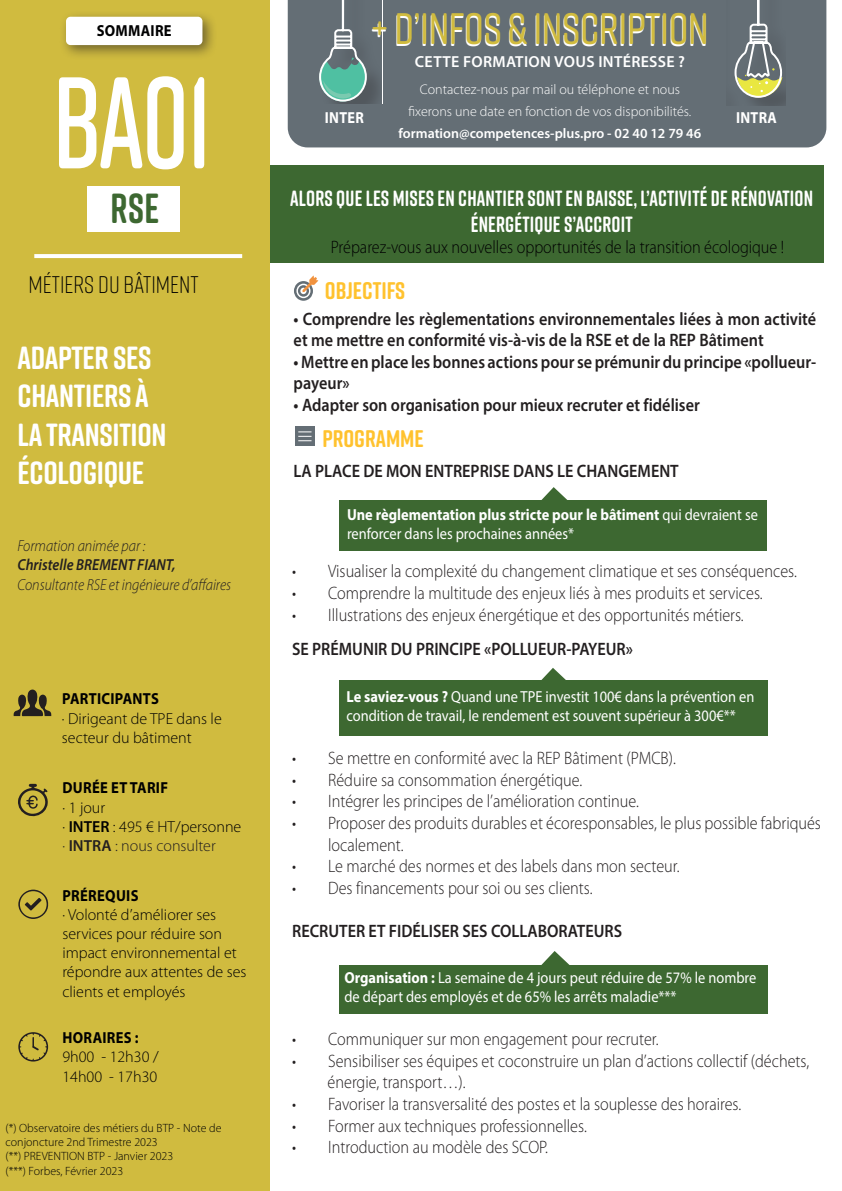
<style>
.page{position:relative;width:842px;height:1191px;background:#fff}
.page>*{position:absolute;margin:0;border:0;box-sizing:border-box;transform-origin:0 0}
.t1{font:600 130px "Rift Soft";color:#fff;scale:.84 1}
.t2{font:500 44px "Rift Soft";letter-spacing:-.01em;color:#fff}
.Style_de_paragraphe_1{font:700 42px "Rift Soft";color:#3d6831;scale:.91 1}
.t3{font:700 32px/38.4px "Rift Soft";letter-spacing:-.01em;color:#fff}
.t4{font:700 24px "Rift Soft";color:#ffc22e}
.t5{font:300 24px "Rift Soft";color:#000001}
.Style_de_paragraphe_1-2{font:700 22px/26.4px "Rift Soft";letter-spacing:.01em;color:#fff;text-align:center;scale:.91 1}
.t6{font:300 18px/21.6px "Myriad Pro";color:#231f20;scale:.9 1}
.t7{font:600 18px/21.6px "Myriad Pro";color:#231f20;scale:.9 1}
.t8{font:300 18px "Myriad Pro";color:#000001;scale:.9 1}
.t9{font:16px/19.2px "Myriad Pro";color:#fff;scale:.9 1}
.t10{font:300 16px/19.2px "Myriad Pro";color:#000001}
.t11{font:italic 300 16px "Myriad Pro";color:#231f20;scale:.9 1}
.Style_de_paragraphe_1-3{font:700 16px "Myriad Pro";letter-spacing:.02em;color:#000001;scale:.91 1}
.t12{font:600 16px "Myriad Pro";letter-spacing:.02em;color:#fff}
.t13{font:italic 600 16px "Myriad Pro";color:#231f20;scale:.9 1}
.t14{font:300 16px "Myriad Pro";color:#231f20}
.Style_de_paragraphe_1-4{font:700 16px "Myriad Pro";letter-spacing:.02em;color:#fff;scale:.89 1}
.t15{font:300 14px/22px "Myriad Pro";color:#fff;text-align:center}
.t16{font:600 14px "Myriad Pro";color:#fff}
.t17{font:300 12px/14.4px "Myriad Pro";color:#000001}
.s1{font-weight:600}
.s2{font-weight:700}
</style>
<div class="page">
<div style="left:245px;top:165px;width:578px;height:97px;background:#3d6831"></div>
<div style="left:0;top:0;width:269px;height:1191px;background:#d0bb3f"></div>
<div style="left:340px;top:500px;width:427px;height:50px;background:#3d6831"></div>
<svg style="left:34px;top:254px;width:208px;height:4px"></svg>
<svg style="left:294px;top:276px;width:24px;height:25px"></svg>
<div style="left:59px;top:10px;width:158px;height:50px;background:#231f20;opacity:.56"></div>
<div style="left:66px;top:17px;width:136px;height:28px;background:#fff;border-radius:5px"></div>
<svg style="left:541px;top:487px;width:27px;height:13px"></svg>
<div style="left:288px;top:0;width:538px;height:147px;background:#646e75"></div>
<div style="left:726px;top:0;width:59px;height:106px;background:#231f20;opacity:.28"></div>
<svg style="left:726px;top:0;width:57px;height:106px;background:#80877f"></svg>
<svg style="left:318px;top:0;width:64px;height:104px;background:#6b8786"></svg>
<div style="left:87px;top:186px;width:93px;height:45px;background:#fff"></div>
<svg style="left:18px;top:784px;width:30px;height:33px"></svg>
<svg style="left:13px;top:689px;width:38px;height:27px"></svg>
<svg style="left:18px;top:889px;width:31px;height:30px"></svg>
<svg style="left:18px;top:1032px;width:30px;height:29px"></svg>
<div style="left:295px;top:426px;width:20px;height:20px;background:#646e75"></div>
<svg style="left:298px;top:431px;width:13px;height:10px"></svg>
<div style="left:339px;top:680px;width:429px;height:56px;background:#3d6831"></div>
<svg style="left:541px;top:668px;width:25px;height:12px"></svg>
<svg style="left:541px;top:951px;width:29px;height:14px"></svg>
<div style="left:339px;top:965px;width:429px;height:48px;background:#3d6831"></div>
<p class="Style_de_paragraphe_1-3" style="left:97px;top:20px;width:84px">SOMMAIRE</p>
<p class="t1" style="left:53px;top:30px;width:191px">BA01</p>
<p class="Style_de_paragraphe_1" style="left:111px;top:178px;width:55px">RSE</p>
<p class="t5" style="left:29px;top:268px;width:171px">MÉTIERS DU BÂTIMENT</p>
<p class="t3" style="left:18px;top:338px;width:150px">ADAPTER SES<br>CHANTIERS À<br>LA TRANSITION<br>ÉCOLOGIQUE</p>
<p class="t11" style="left:17px;top:537px;width:144px">Formation animée par :</p>
<p class="t13" style="left:17px;top:555px;width:177px">Christelle BREMENT FIANT,</p>
<p class="t11" style="left:17px;top:576px;width:239px">Consultante RSE et ingénieure d’affaires</p>
<p class="Style_de_paragraphe_1-3" style="left:62px;top:688px;width:108px">PARTICIPANTS</p>
<p class="t10" style="left:62px;top:709px;width:161px">∙ Dirigeant de TPE dans le secteur du bâtiment</p>
<p class="Style_de_paragraphe_1-3" style="left:63px;top:777px;width:117px">DURÉE ET TARIF</p>
<p class="t10" style="left:62px;top:798px;width:44px">∙ 1 jour</p>
<p class="t10" style="left:62px;top:817px;width:180px">∙ <span class="s1">INTER</span> : 495 € HT/personne</p>
<p class="t14" style="left:62px;top:837px;width:155px">∙ <span class="s1">INTRA</span> : nous consulter</p>
<p class="Style_de_paragraphe_1-3" style="left:63px;top:884px;width:85px">PRÉREQUIS</p>
<p class="t10" style="left:62px;top:905px;width:155px">∙ Volonté d’améliorer ses</p>
<p class="t10" style="left:62px;top:924px;width:185px">services pour réduire son impact environnemental et répondre aux attentes de ses clients et employés</p>
<p class="Style_de_paragraphe_1-3" style="left:63px;top:1027px;width:85px">HORAIRES :</p>
<p class="t10" style="left:62px;top:1047px;width:98px">9h00 - 12h30 /<br>14h00 - 17h30</p>
<p class="t17" style="left:6px;top:1120px;width:218px">(*) Observatoire des métiers du BTP - Note de conjoncture 2nd Trimestre 2023</p>
<p class="t17" style="left:6px;top:1149px;width:169px">(**) PREVENTION BTP - Janvier 2023</p>
<p class="t17" style="left:6px;top:1163px;width:119px">(***) Forbes, Février 2023</p>
<p class="t2" style="left:370px;top:-1px;width:340px">+ D’INFOS &amp; INSCRIPTION</p>
<p class="t12" style="left:415px;top:51px;width:272px">CETTE FORMATION VOUS INTÉRESSE ?</p>
<p class="t15" style="left:408px;top:79px;width:284px">Contactez-nous par mail ou téléphone et nous fixerons une date en fonction de vos disponibilités.</p>
<p class="t16" style="left:399px;top:125px;width:304px">formation@competences-plus.pro - 02 40 12 79 46</p>
<p class="Style_de_paragraphe_1-4" style="left:325px;top:107px;width:45px">INTER</p>
<p class="Style_de_paragraphe_1-4" style="left:736px;top:108px;width:47px">INTRA</p>
<p class="Style_de_paragraphe_1-2" style="left:290px;top:184px;width:576px">ALORS QUE LES MISES EN CHANTIER SONT EN BAISSE, L’ACTIVITÉ DE RÉNOVATION<br>ÉNERGÉTIQUE S’ACCROIT</p>
<p class="t8" style="left:331px;top:237px;width:505px">Préparez-vous aux nouvelles opportunités de la transition écologique !</p>
<p class="t4" style="left:325px;top:273px;width:82px">OBJECTIFS</p>
<p class="t7" style="left:294px;top:307px;width:582px">• Comprendre les règlementations environnementales liées à mon activité et me mettre en conformité vis-à-vis de la RSE et de la REP Bâtiment</p>
<p class="t7" style="left:294px;top:350px;width:582px">• Mettre en place les bonnes actions pour se prémunir du principe «pollueur&shy;payeur»</p>
<p class="t7" style="left:294px;top:394px;width:453px">• Adapter son organisation pour mieux recruter et fidéliser</p>
<p class="t4" style="left:322px;top:421px;width:103px">PROGRAMME</p>
<p class="t7" style="left:293px;top:460px;width:430px">LA PLACE DE MON ENTREPRISE DANS LE CHANGEMENT</p>
<p class="t9" style="left:347px;top:504px;width:458px"><span class="s2">Une règlementation plus stricte pour le bâtiment</span> qui devraient se renforcer dans les prochaines années*</p>
<p class="t6" style="left:292px;top:561px;width:562px">• Visualiser la complexité du changement climatique et ses conséquences.</p>
<p class="t6" style="left:292px;top:582px;width:524px">• Comprendre la multitude des enjeux liés à mes produits et services.</p>
<p class="t6" style="left:292px;top:604px;width:503px">• Illustrations des enjeux énergétique et des opportunités métiers.</p>
<p class="t7" style="left:292px;top:637px;width:380px">SE PRÉMUNIR DU PRINCIPE «POLLUEUR-PAYEUR»</p>
<p class="t9" style="left:346px;top:686px;width:455px"><span class="s2">Le saviez-vous ?</span> Quand une TPE investit 100€ dans la prévention en condition de travail, le rendement est souvent supérieur à 300€**</p>
<p class="t6" style="left:292px;top:747px;width:428px">• Se mettre en conformité avec la REP Bâtiment (PMCB).</p>
<p class="t6" style="left:292px;top:769px;width:324px">• Réduire sa consommation énergétique.</p>
<p class="t6" style="left:292px;top:791px;width:387px">• Intégrer les principes de l’amélioration continue.</p>
<p class="t6" style="left:328px;top:812px;width:549px;text-indent:-36px">• Proposer des produits durables et écoresponsables, le plus possible fabriqués localement.</p>
<p class="t6" style="left:292px;top:855px;width:432px">• Le marché des normes et des labels dans mon secteur.</p>
<p class="t6" style="left:292px;top:877px;width:335px">• Des financements pour soi ou ses clients.</p>
<p class="t7" style="left:292px;top:919px;width:368px">RECRUTER ET FIDÉLISER SES COLLABORATEURS</p>
<p class="t9" style="left:344px;top:968px;width:459px"><span class="s2">Organisation :</span> La semaine de 4 jours peut réduire de 57% le nombre de départ des employés et de 65% les arrêts maladie***</p>
<p class="t6" style="left:292px;top:1028px;width:409px">• Communiquer sur mon engagement pour recruter.</p>
<p class="t6" style="left:292px;top:1050px;width:576px">• Sensibiliser ses équipes et coconstruire un plan d’actions collectif (déchets,</p>
<p class="t6" style="left:328px;top:1072px;width:155px">énergie, transport…).</p>
<p class="t6" style="left:292px;top:1093px;width:500px">• Favoriser la transversalité des postes et la souplesse des horaires.</p>
<p class="t6" style="left:292px;top:1115px;width:329px">• Former aux techniques professionnelles.</p>
<p class="t6" style="left:292px;top:1136px;width:286px">• Introduction au modèle des SCOP.</p>
</div>
